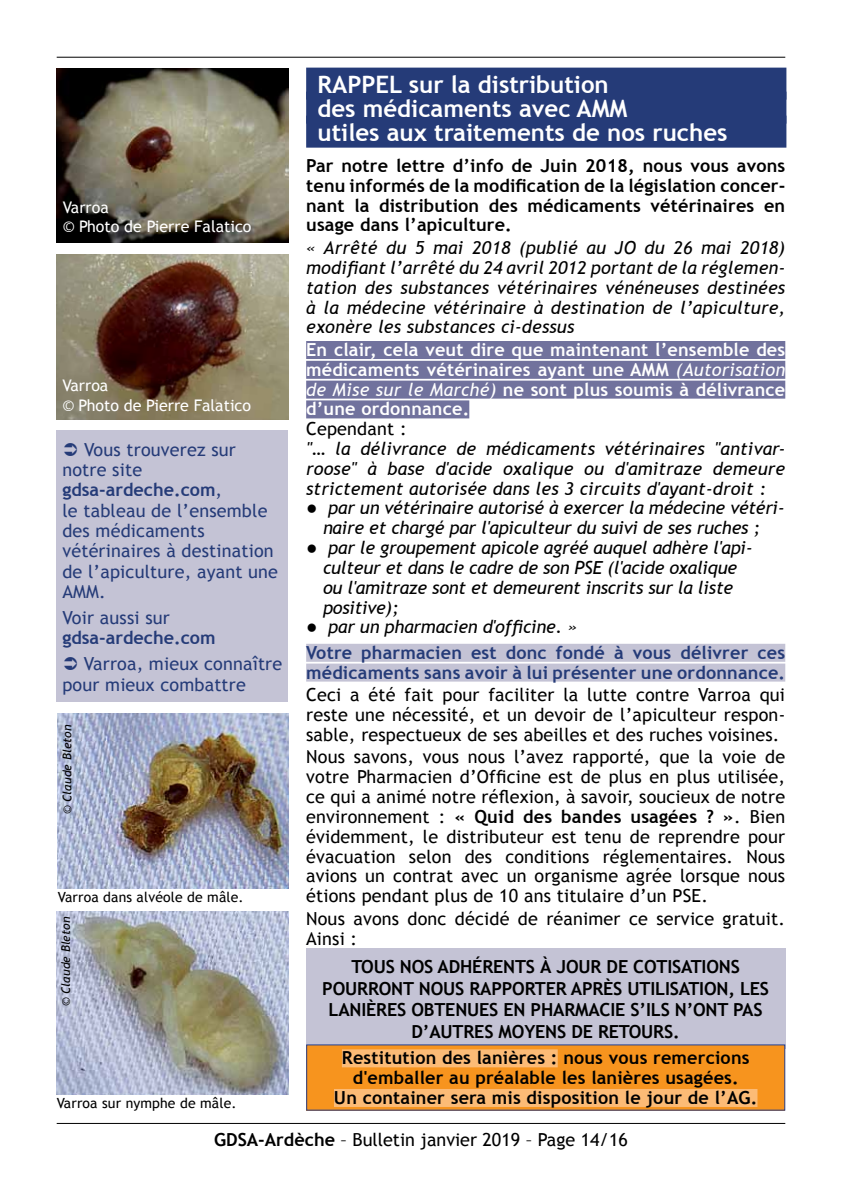
<style>
.page{position:relative;width:842px;height:1191px;background:#fff}
.page>*{position:absolute;margin:0;border:0;box-sizing:border-box;transform-origin:0 0}
.t1{font:700 24px/24px "Trebuchet MS";color:#fff}
.t2{font:18px/19.8px "Trebuchet MS";letter-spacing:.01em;color:#000;text-align:justify}
.t3{font:italic 18px/19.8px "Trebuchet MS";letter-spacing:-.01em;color:#000;text-align:justify}
.t4{font:700 18px/19.8px "Trebuchet MS";letter-spacing:.01em;color:#000;text-align:justify}
.t5{font:18px/20.4px "Trebuchet MS";letter-spacing:.01em;color:#253b78}
.t6{font:700 18px/19.8px "Trebuchet MS";letter-spacing:.01em;color:#fff;text-align:justify}
.t7{font:700 18px/25.4px "Trebuchet MS";letter-spacing:.01em;color:#253b78}
.t8{font:16px/19.2px "Trebuchet MS";color:#fff}
.t9{font:14px "Trebuchet MS";letter-spacing:.01em;color:#000}
.t10{font:italic 12px "Trebuchet MS";letter-spacing:.01em;color:#000}
.s1{font-weight:700}
.s2{font-weight:400;font-style:italic}
.s3{font-size:19px}
.s4{font-weight:400;font-style:italic;font-size:19px;color:#000}
.s5{font-weight:400;font-style:italic;color:#000}
</style>
<div class="page">
<hr style="left:57px;top:57px;width:728px;height:1px;background:#000">
<hr style="left:57px;top:1123px;width:728px;height:1px;background:#000">
<div style="left:306px;top:341px;width:479px;height:18px;background:#71729d"></div>
<div style="left:306px;top:361px;width:479px;height:18px;background:#71729d"></div>
<div style="left:306px;top:380px;width:479px;height:18px;background:#71729d"></div>
<div style="left:306px;top:400px;width:163px;height:18px;background:#71729d"></div>
<div style="left:306px;top:644px;width:479px;height:18px;background:#c4c3d5"></div>
<div style="left:306px;top:663px;width:479px;height:18px;background:#c4c3d5"></div>
<div style="left:306px;top:68px;width:480px;height:32px;background:#253b78"></div>
<div style="left:306px;top:92px;width:480px;height:32px;background:#253b78"></div>
<div style="left:306px;top:116px;width:480px;height:32px;background:#253b78"></div>
<div style="left:306px;top:948px;width:479px;height:101px;background:#c4c3d5"></div>
<img style="left:57px;top:911px;width:232px;height:183px">
<img style="left:57px;top:68px;width:231px;height:175px">
<img style="left:58px;top:713px;width:231px;height:176px">
<img style="left:57px;top:254px;width:232px;height:165px">
<div style="left:57px;top:430px;width:231px;height:272px;background:#c4c3d5"></div>
<div style="left:307px;top:1045px;width:478px;height:65px;background:#f7941e"></div>
<div style="left:342px;top:1049px;width:216px;height:18px;background:#fcbb76"></div>
<div style="left:334px;top:1089px;width:423px;height:18px;background:#fcbb76"></div>
<p class="t8" style="left:63px;top:198px;width:190px">Varroa<br>© Photo de Pierre Falatico</p>
<p class="t8" style="left:62px;top:376px;width:190px">Varroa<br>© Photo de Pierre Falatico</p>
<p class="t5" style="left:62px;top:439px;width:217px;text-indent:22px">Vous trouverez sur notre site <span class="s1">gdsa-ardeche.com</span>,<br>le tableau de l’ensemble des médicaments vétérinaires à destination de l’apiculture, ayant une<br>AMM.</p>
<p class="t5" style="left:62px;top:608px;width:109px">Voir aussi sur</p>
<p class="t7" style="left:62px;top:625px;width:155px">gdsa-ardeche.com</p>
<p class="t5" style="left:62px;top:654px;width:221px;text-indent:22px">Varroa, mieux connaître pour mieux combattre</p>
<p class="t10" style="left:60px;top:814px;width:91px;rotate:-90deg">© Claude Bleton</p>
<p class="t9" style="left:58px;top:889px;width:187px">Varroa dans alvéole de mâle.</p>
<p class="t10" style="left:59px;top:1006px;width:91px;rotate:-90deg">© Claude Bleton</p>
<p class="t9" style="left:57px;top:1094px;width:181px">Varroa sur nymphe de mâle.</p>
<h1 class="t1" style="left:317px;top:73px;width:412px;text-indent:91px">sur la distribution<br>des médicaments avec AMM<br>utiles aux traitements de nos ruches</h1>
<h1 class="t1" style="left:317px;top:73px;width:30px">Rappel</h1>
<p class="t4" style="left:306px;top:156px;width:481px">Par notre lettre d’info de Juin 2018, nous vous avons tenu informés de la modification de la législation concer&shy;nant la distribution des médicaments vétérinaires en usage dans l’apiculture.</p>
<p class="t3" style="left:306px;top:238px;width:481px">« Arrêté du 5 mai 2018 (publié au JO du 26 mai 2018) modifiant l’arrêté du 24 avril 2012 portant de la réglemen&shy;tation des substances vétérinaires vénéneuses destinées à la médecine vétérinaire à destination de l’apiculture, exonère les substances ci-dessus</p>
<p class="t6" style="left:306px;top:340px;width:481px">En clair, cela veut dire que maintenant l’ensemble des médicaments vétérinaires ayant une AMM <span class="s2">(Autorisation de Mise sur le Marché)</span> ne sont plus soumis à délivrance d’une ordonnance.</p>
<p class="t2" style="left:306px;top:419px;width:102px">Cependant :</p>
<p class="t3" style="left:306px;top:439px;width:481px">"… la délivrance de médicaments vétérinaires "antivar&shy;roose" à base d'acide oxalique ou d'amitraze demeure strictement autorisée dans les 3 circuits d'ayant-droit :</p>
<p class="t3" style="left:306px;top:498px;width:480px;text-align:center"><span class="s3">●</span> par un vétérinaire autorisé à exercer la médecine vétéri&shy;naire et chargé par l'apiculteur du suivi de ses ruches ;</p>
<p class="t3" style="left:323px;top:538px;width:431px;text-align:left;text-indent:-17px"><span class="s3">●</span> par le groupement apicole agréé auquel adhère l'api&shy;culteur et dans le cadre de son PSE (l'acide oxalique ou l'amitraze sont et demeurent inscrits sur la liste positive);</p>
<p class="t7" style="left:306px;top:614px;width:480px"><span class="s4">●</span> <span class="s5">par un pharmacien d'officine. »<br></span>Votre pharmacien est donc fondé à vous délivrer ces</p>
<p class="t7" style="left:306px;top:659px;width:480px">médicaments sans avoir à lui présenter une ordonnance.</p>
<p class="t2" style="left:306px;top:685px;width:481px">Ceci a été fait pour faciliter la lutte contre Varroa qui reste une nécessité, et un devoir de l’apiculteur respon&shy;sable, respectueux de ses abeilles et des ruches voisines.</p>
<p class="t2" style="left:306px;top:747px;width:481px">Nous savons, vous nous l’avez rapporté, que la voie de votre Pharmacien d’Officine est de plus en plus utilisée, ce qui a animé notre réflexion, à savoir, soucieux de notre environnement : <span class="s1">« Quid des bandes usagées ? »</span>. Bien évidemment, le distributeur est tenu de reprendre pour évacuation selon des conditions réglementaires. Nous avions un contrat avec un organisme agrée lorsque nous étions pendant plus de 10 ans titulaire d’un PSE.</p>
<p class="t2" style="left:306px;top:908px;width:480px">Nous avons donc décidé de réanimer ce service gratuit.<br>Ainsi :</p>
<p class="t4" style="left:351px;top:956px;width:22px">Tous</p>
<p class="t4" style="left:400px;top:956px;width:12px">nos</p>
<p class="t4" style="left:438px;top:956px;width:12px">adhérents</p>
<p class="t4" style="left:540px;top:956px;width:29px">à jour</p>
<p class="t4" style="left:607px;top:956px;width:38px">de cotisations</p>
<p class="t4" style="left:322px;top:978px;width:13px">pourront</p>
<p class="t4" style="left:419px;top:978px;width:12px">nous</p>
<p class="t4" style="left:469px;top:978px;width:12px">rapporter</p>
<p class="t4" style="left:571px;top:978px;width:67px">aprèsutilisation</p>
<p class="t4" style="left:728px;top:978px;width:22px">, les</p>
<p class="t4" style="left:329px;top:1000px;width:10px">lani</p>
<p class="t4" style="left:366px;top:1000px;width:21px">ères</p>
<p class="t4" style="left:411px;top:1000px;width:12px">obtenues</p>
<p class="t4" style="left:503px;top:1000px;width:39px">en pharmacie</p>
<p class="t4" style="left:631px;top:1000px;width:76px">s’ils n’ont</p>
<p class="t4" style="left:733px;top:1000px;width:11px">pas</p>
<p class="t4" style="left:412px;top:1021px;width:30px">d’autres</p>
<p class="t4" style="left:499px;top:1021px;width:48px">moyens</p>
<p class="t4" style="left:571px;top:1021px;width:39px">de retours</p>
<p class="t4" style="left:673px;top:1021px;width:8px">.</p>
<p class="t4" style="left:334px;top:1048px;width:425px;text-align:center">Restitution des lanières : nous vous remercions d'emballer au préalable les lanières usagées.<br>Un container sera mis disposition le jour de l’AG.</p>
<p class="t2" style="left:214px;top:1129px;width:415px"><span class="s1">GDSA-Ardèche</span> – Bulletin janvier 2019 – Page 14/16</p>
</div>
